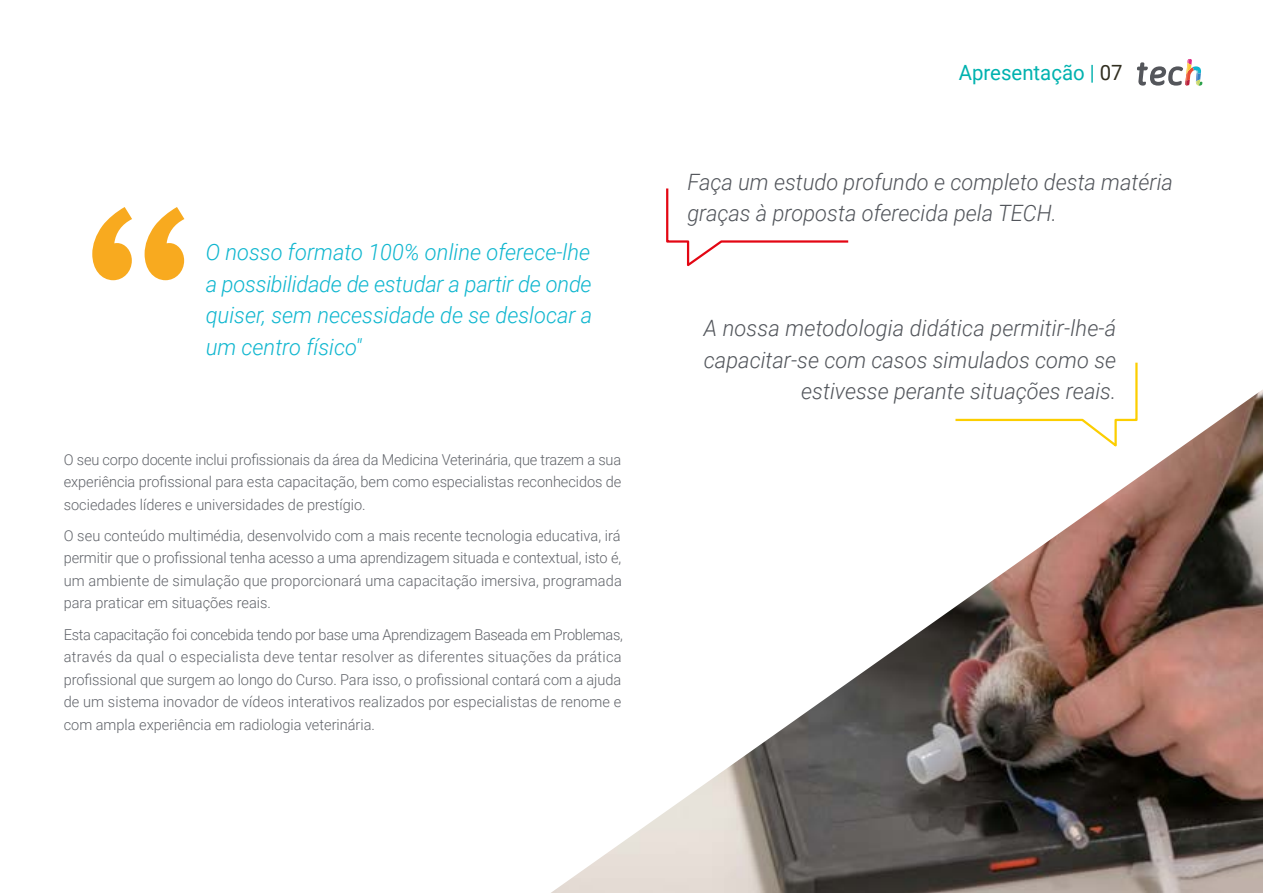
<style>
.page{position:relative;width:1263px;height:893px;background:#fff}
.page>*{position:absolute;margin:0;border:0;box-sizing:border-box;transform-origin:0 0}
.t1{font:italic 300 22.5px/31.5px "Roboto";color:#52555b;text-align:right}
.t2{font:italic 300 22.5px/31.5px "Roboto";color:#0fb6cf;text-align:justify}
.t3{font:21px "Roboto";color:#00b2af}
.t4{font:300 15px/22.5px "Roboto";color:#61646a;text-align:justify}
.s1{color:#00b0ad}
.s2{color:#312e20}
</style>
<div class="page">
<svg style="left:92px;top:207px;width:92px;height:73px"></svg>
<svg style="left:1137px;top:59px;width:65px;height:27px"></svg>
<svg style="left:1135px;top:362px;width:3px;height:27px"></svg>
<svg style="left:666px;top:188px;width:183px;height:79px"></svg>
<img style="left:551px;top:389px;width:712px;height:504px">
<h1 class="t2" style="left:206px;top:236px;width:388px">O nosso formato 100% online oferece-lhe a possibilidade de estudar a partir de onde quiser, sem necessidade de se deslocar a um centro físico"</h1>
<p class="t4" style="left:64px;top:448px;width:559px">O seu corpo docente inclui profissionais da área da Medicina Veterinária, que trazem a sua experiência profissional para esta capacitação, bem como especialistas reconhecidos de sociedades líderes e universidades de prestígio.</p>
<p class="t4" style="left:64px;top:524px;width:560px">O seu conteúdo multimédia, desenvolvido com a mais recente tecnologia educativa, irá permitir que o profissional tenha acesso a uma aprendizagem situada e contextual, isto é, um ambiente de simulação que proporcionará uma capacitação imersiva, programada para praticar em situações reais.</p>
<p class="t4" style="left:64px;top:622px;width:561px">Esta capacitação foi concebida tendo por base uma Aprendizagem Baseada em Problemas, através da qual o especialista deve tentar resolver as diferentes situações da prática profissional que surgem ao longo do Curso. Para isso, o profissional contará com a ajuda de um sistema inovador de vídeos interativos realizados por especialistas de renome e com ampla experiência em radiologia veterinária.</p>
<h2 class="t3" style="left:959px;top:57px;width:165px">Apresentação <span class="s1">|</span> <span class="s2">07</span></h2>
<h1 class="t1" style="left:687px;top:165px;width:487px;text-align:left">Faça um estudo profundo e completo desta matéria graças à proposta oferecida pela TECH.</h1>
<h1 class="t1" style="left:704px;top:312px;width:414px">A nossa metodologia didática permitir-lhe-á capacitar-se com casos simulados como se estivesse perante situações reais.</h1>
</div>
